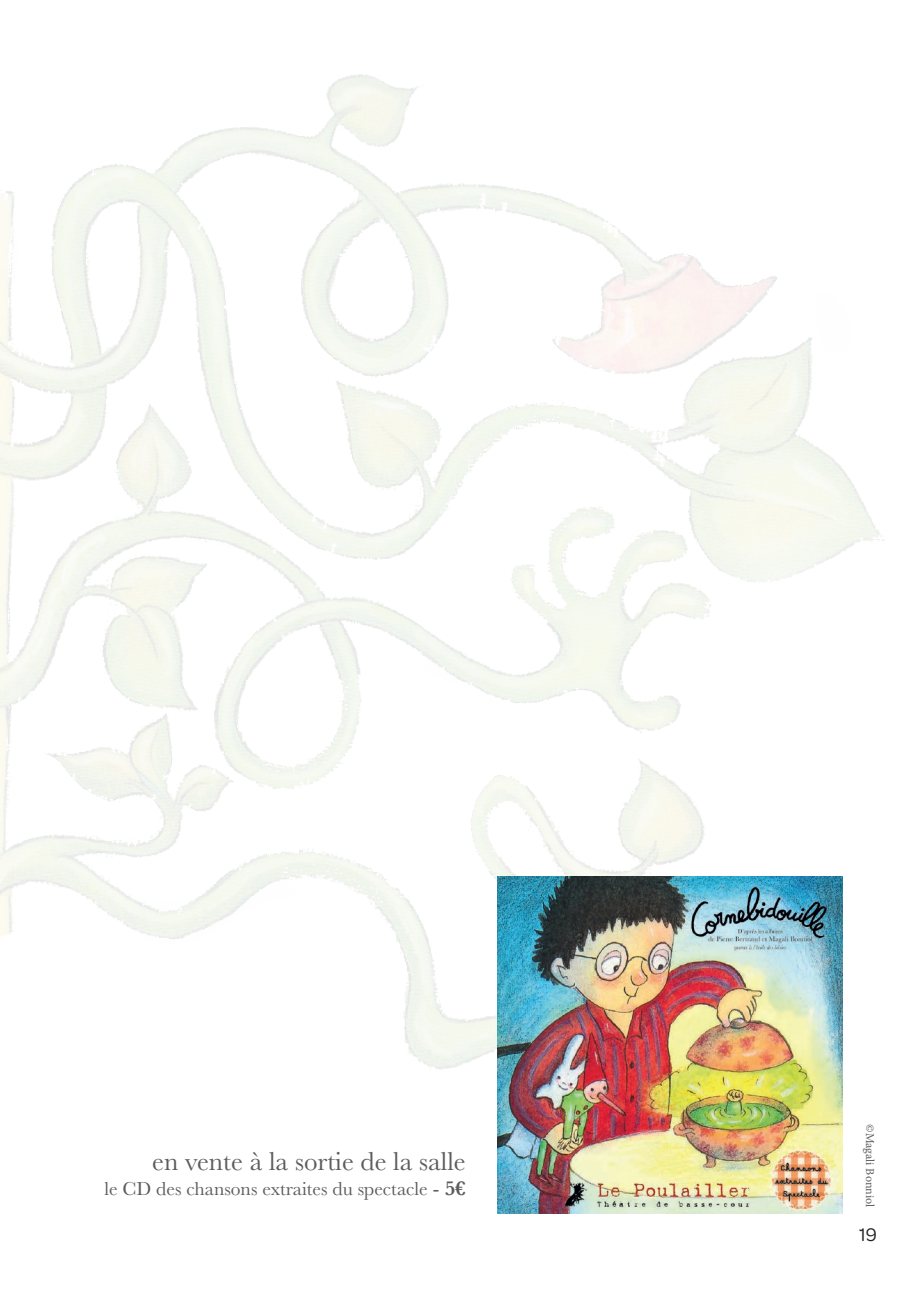
<style>
.page{position:relative;width:919px;height:1289px;background:#fff}
.page>*{position:absolute;margin:0;border:0;box-sizing:border-box;transform-origin:0 0}
.t1{font:27px "Baskerville";color:#5c5c5f}
.t2{font:19.5px "Baskerville";color:#5c5c5f}
.t3{font:19.5px "Omnes";color:#231f20}
.t4{font:12px "Minion Pro";color:#5c5c5f}
.s1{font-size:21px}
.s2{font-weight:600;font-size:21px}
</style>
<div class="page">
<img style="left:0;top:74px;width:885px;height:1132px">
<img style="left:497px;top:876px;width:345px;height:337px">
<h1 class="t1" style="left:152px;top:1143px;width:315px">en vente à la sortie de la salle</h1>
<p class="t2" style="left:104px;top:1176px;width:362px">le CD des chansons extraites du spectacle <span class="s1">-</span> <span class="s2">5€</span></p>
<p class="t4" style="left:877px;top:1124px;width:84px;rotate:90deg">©Magali Bonniol</p>
<p class="t3" style="left:858px;top:1221px;width:19px">19</p>
</div>
